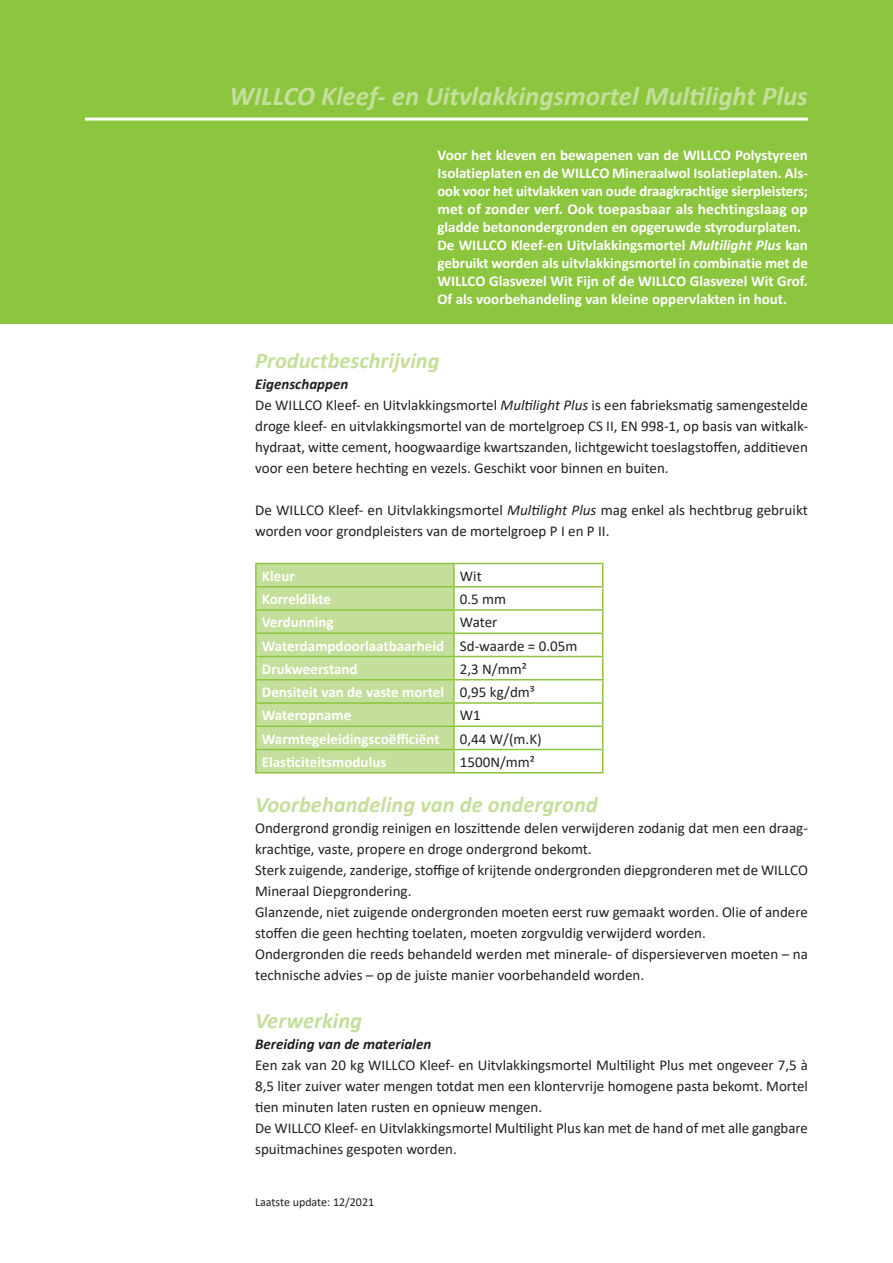
<style>
.page{position:relative;width:893px;height:1263px;background:#fff}
.page>*{position:absolute;margin:0;border:0;box-sizing:border-box;transform-origin:0 0}
.t1{font:italic 700 27px "Calibri";color:#c4df9b}
.t2{font:italic 700 22.5px "Calibri";color:#c4df9b}
.t3{font:15px/21px "Calibri";color:#231f20}
.t4{font:700 15px/18px "Calibri";color:#fff}
.t5{font:italic 700 15px "Calibri";color:#231f20}
.t6{font:12px "Calibri";color:#231f20}
.s1{font-style:italic}
.s2{font-weight:700;font-style:italic}
.s3{font-weight:400;color:#231f20}
</style>
<div class="page">
<div style="left:0;top:0;width:893px;height:324px;background:#8bc63e"></div>
<hr style="left:85px;top:118px;width:723px;height:3px;background:#fff">
<div style="left:257px;top:564px;width:196px;height:208px;background:#c4df9b"></div>
<hr style="left:255px;top:563px;width:199px;height:1px;background:#8bc63e">
<hr style="left:255px;top:564px;width:2px;height:22px;background:#8bc63e">
<hr style="left:454px;top:563px;width:149px;height:1px;background:#8bc63e">
<hr style="left:453px;top:564px;width:2px;height:22px;background:#8bc63e">
<hr style="left:255px;top:586px;width:199px;height:1px;background:#8bc63e">
<hr style="left:255px;top:587px;width:2px;height:22px;background:#8bc63e">
<hr style="left:454px;top:586px;width:149px;height:1px;background:#8bc63e">
<hr style="left:453px;top:587px;width:2px;height:22px;background:#8bc63e">
<hr style="left:255px;top:609px;width:199px;height:2px;background:#8bc63e">
<hr style="left:255px;top:611px;width:2px;height:21px;background:#8bc63e">
<hr style="left:454px;top:609px;width:149px;height:2px;background:#8bc63e">
<hr style="left:453px;top:611px;width:2px;height:21px;background:#8bc63e">
<hr style="left:255px;top:632px;width:199px;height:2px;background:#8bc63e">
<hr style="left:255px;top:634px;width:2px;height:22px;background:#8bc63e">
<hr style="left:454px;top:632px;width:149px;height:2px;background:#8bc63e">
<hr style="left:453px;top:634px;width:2px;height:22px;background:#8bc63e">
<hr style="left:255px;top:656px;width:199px;height:1px;background:#8bc63e">
<hr style="left:255px;top:657px;width:2px;height:22px;background:#8bc63e">
<hr style="left:454px;top:656px;width:149px;height:1px;background:#8bc63e">
<hr style="left:453px;top:657px;width:2px;height:22px;background:#8bc63e">
<hr style="left:255px;top:679px;width:199px;height:1px;background:#8bc63e">
<hr style="left:255px;top:680px;width:2px;height:22px;background:#8bc63e">
<hr style="left:454px;top:679px;width:149px;height:1px;background:#8bc63e">
<hr style="left:453px;top:680px;width:2px;height:22px;background:#8bc63e">
<hr style="left:255px;top:702px;width:199px;height:2px;background:#8bc63e">
<hr style="left:255px;top:704px;width:2px;height:21px;background:#8bc63e">
<hr style="left:454px;top:702px;width:149px;height:2px;background:#8bc63e">
<hr style="left:453px;top:704px;width:2px;height:21px;background:#8bc63e">
<hr style="left:255px;top:725px;width:199px;height:2px;background:#8bc63e">
<hr style="left:255px;top:727px;width:2px;height:22px;background:#8bc63e">
<hr style="left:454px;top:725px;width:149px;height:2px;background:#8bc63e">
<hr style="left:453px;top:727px;width:2px;height:22px;background:#8bc63e">
<hr style="left:255px;top:749px;width:199px;height:1px;background:#8bc63e">
<hr style="left:255px;top:750px;width:2px;height:22px;background:#8bc63e">
<hr style="left:454px;top:749px;width:149px;height:1px;background:#8bc63e">
<hr style="left:453px;top:750px;width:2px;height:22px;background:#8bc63e">
<svg style="left:602px;top:564px;width:1px;height:208px"></svg>
<hr style="left:255px;top:772px;width:199px;height:1px;background:#8bc63e">
<hr style="left:454px;top:772px;width:149px;height:1px;background:#8bc63e">
<h1 class="t1" style="left:230px;top:77px;width:580px">WILLCO Kleef- en Uitvlakkingsmortel Multilight Plus</h1>
<p class="t4" style="left:437px;top:146px;width:372px">Voor het kleven en bewapenen van de WILLCO Polystyreen Isolatieplaten en de WILLCO Mineraalwol Isolatieplaten. Als&shy;ook voor het uitvlakken van oude draagkrachtige sierpleisters; met of zonder verf. Ook toepasbaar als hechtingslaag op gladde betonondergronden en opgeruwde styrodurplaten.<br>De WILLCO Kleef-en Uitvlakkingsmortel <span class="s1">Multilight Plus</span> kan gebruikt worden als uitvlakkingsmortel in combinatie met de WILLCO Glasvezel Wit Fijn of de WILLCO Glasvezel Wit Grof.<br>Of als voorbehandeling van kleine oppervlakten in hout.</p>
<h2 class="t2" style="left:255px;top:344px;width:186px">Productbeschrijving</h2>
<p class="t3" style="left:255px;top:373px;width:554px"><span class="s2">Eigenschappen<br></span>De WILLCO Kleef- en Uitvlakkingsmortel <span class="s1">Multilight Plus</span> is een fabrieksmatig samengestelde droge kleef- en uitvlakkingsmortel van de mortelgroep CS II, EN 998-1, op basis van witkalk&shy;hydraat, witte cement, hoogwaardige kwartszanden, lichtgewicht toeslagstoffen, additieven voor een betere hechting en vezels. Geschikt voor binnen en buiten.</p>
<p class="t3" style="left:255px;top:499px;width:554px">De WILLCO Kleef- en Uitvlakkingsmortel <span class="s1">Multilight Plus</span> mag enkel als hechtbrug gebruikt worden voor grondpleisters van de mortelgroep P I en P II.</p>
<p class="t4" style="left:262px;top:567px;width:34px">Kleur</p>
<p class="t3" style="left:460px;top:565px;width:23px">Wit</p>
<p class="t4" style="left:262px;top:590px;width:71px">Korreldikte</p>
<p class="t3" style="left:460px;top:588px;width:48px">0.5 mm</p>
<p class="t4" style="left:262px;top:613px;width:73px">Verdunning</p>
<p class="t4" style="left:262px;top:610px;width:317px;line-height:23.2px;text-indent:198px"><span class="s3">Water<br></span>Waterdampdoorlaatbaarheid <span class="s3">Sd-waarde = 0.05m<br></span>Drukweerstand</p>
<p class="t4" style="left:262px;top:657px;width:275px;line-height:23.2px;text-indent:198px"><span class="s3">2,3 N/mm²<br></span>Densiteit van de vaste mortel <span class="s3">0,95 kg/dm³<br></span>Wateropname</p>
<p class="t3" style="left:460px;top:704px;width:22px">W1</p>
<p class="t4" style="left:262px;top:729px;width:179px">Warmtegeleidingscoëfficiënt</p>
<p class="t3" style="left:460px;top:728px;width:83px">0,44 W/(m.K)</p>
<p class="t4" style="left:262px;top:753px;width:126px">Elasticiteitsmodulus</p>
<p class="t3" style="left:460px;top:751px;width:76px">1500N/mm²</p>
<h2 class="t2" style="left:255px;top:788px;width:344px">Voorbehandeling van de ondergrond</h2>
<p class="t3" style="left:255px;top:817px;width:554px">Ondergrond grondig reinigen en loszittende delen verwijderen zodanig dat men een draag&shy;krachtige, vaste, propere en droge ondergrond bekomt.<br>Sterk zuigende, zanderige, stoffige of krijtende ondergronden diepgronderen met de WILLCO Mineraal Diepgrondering.<br>Glanzende, niet zuigende ondergronden moeten eerst ruw gemaakt worden. Olie of andere stoffen die geen hechting toelaten, moeten zorgvuldig verwijderd worden.<br>Ondergronden die reeds behandeld werden met minerale- of dispersieverven moeten – na technische advies – op de juiste manier voorbehandeld worden.</p>
<h2 class="t2" style="left:255px;top:1004px;width:109px">Verwerking</h2>
<p class="t5" style="left:255px;top:1033px;width:178px">Bereiding van de materialen</p>
<p class="t3" style="left:255px;top:1054px;width:554px">Een zak van 20 kg WILLCO Kleef- en Uitvlakkingsmortel Multilight Plus met ongeveer 7,5 à 8,5 liter zuiver water mengen totdat men een klontervrije homogene pasta bekomt. Mortel tien minuten laten rusten en opnieuw mengen.<br>De WILLCO Kleef- en Uitvlakkingsmortel Multilight Plus kan met de hand of met alle gangbare spuitmachines gespoten worden.</p>
<p class="t6" style="left:255px;top:1194px;width:121px">Laatste update: 12/2021</p>
</div>
